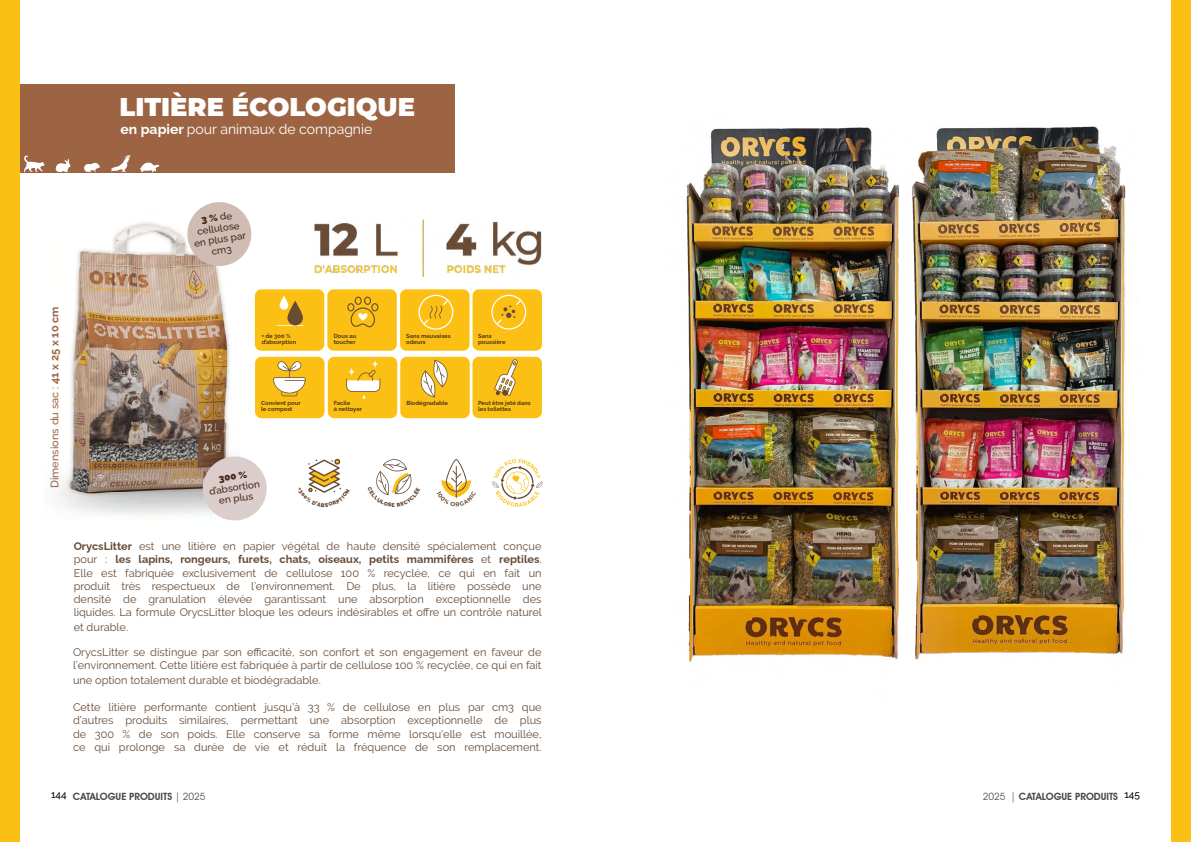
<style>
.page{position:relative;width:1191px;height:842px;background:#fff}
.page>*{position:absolute;margin:0;border:0;box-sizing:border-box;transform-origin:0 0}
.t1{font:900 25.7px "Montserrat";color:#fff}
.t2{font:14px "Raleway";color:#fff}
.t3{font:11px/13.2px "Raleway";color:#684b35;text-align:justify}
.t4{font:500 11px "Raleway";color:#9c6443}
.t5{font:600 10px "Avant Garde IT Cby BT";color:#4a4745}
.t6{font:500 10px/11px "Raleway";color:#48281b;text-align:center}
.t7{font:900 10px "Raleway";color:#48281b}
.t8{font:100 5.8px/5.8px "Raleway";color:#4e3617}
.t9{font:900 5.4px "Raleway";color:#684b35}
.s1{font-weight:100}
.s2{font-weight:900}
.s3{font-weight:400}
</style>
<div class="page">
<img style="left:57px;top:223px;width:173px;height:293px">
<div style="left:0;top:84px;width:454px;height:88px;background:#9c6443"></div>
<div style="left:0;top:0;width:19px;height:842px;background:#fcc014"></div>
<svg style="left:56px;top:159px;width:14px;height:13px"></svg>
<svg style="left:140px;top:163px;width:19px;height:9px"></svg>
<svg style="left:84px;top:163px;width:16px;height:9px"></svg>
<svg style="left:24px;top:156px;width:20px;height:16px"></svg>
<svg style="left:111px;top:155px;width:20px;height:17px"></svg>
<svg style="left:200px;top:454px;width:67px;height:67px"></svg>
<div style="left:255px;top:289px;width:69px;height:62px;background:#fcc014;border-radius:6px"></div>
<div style="left:327px;top:289px;width:70px;height:62px;background:#fcc014;border-radius:6px"></div>
<div style="left:400px;top:289px;width:69px;height:62px;background:#fcc014;border-radius:6px"></div>
<div style="left:472px;top:289px;width:70px;height:62px;background:#fcc014;border-radius:6px"></div>
<div style="left:255px;top:357px;width:69px;height:61px;background:#fcc014;border-radius:6px"></div>
<div style="left:328px;top:357px;width:69px;height:61px;background:#fcc014;border-radius:6px"></div>
<div style="left:400px;top:357px;width:70px;height:61px;background:#fcc014;border-radius:6px"></div>
<div style="left:472px;top:357px;width:70px;height:61px;background:#fcc014;border-radius:6px"></div>
<svg style="left:347px;top:297px;width:31px;height:31px"></svg>
<svg style="left:277px;top:325px;width:27px;height:1px"></svg>
<svg style="left:287px;top:301px;width:16px;height:24px"></svg>
<svg style="left:279px;top:296px;width:9px;height:14px"></svg>
<svg style="left:418px;top:295px;width:35px;height:35px"></svg>
<svg style="left:346px;top:360px;width:34px;height:40px"></svg>
<svg style="left:273px;top:361px;width:33px;height:35px"></svg>
<svg style="left:420px;top:360px;width:28px;height:37px"></svg>
<svg style="left:494px;top:359px;width:24px;height:37px"></svg>
<svg style="left:491px;top:295px;width:35px;height:35px"></svg>
<img style="left:315px;top:219px;width:227px;height:58px">
<svg style="left:185px;top:202px;width:67px;height:66px"></svg>
<svg style="left:437px;top:459px;width:38px;height:47px"></svg>
<svg style="left:492px;top:459px;width:51px;height:48px"></svg>
<div style="left:1171px;top:0;width:20px;height:842px;background:#fcc014"></div>
<img style="left:912px;top:126px;width:214px;height:534px">
<img style="left:686px;top:127px;width:213px;height:535px">
<svg style="left:376px;top:459px;width:36px;height:36px"></svg>
<svg style="left:308px;top:459px;width:33px;height:34px"></svg>
<h1 class="t1" style="left:120px;top:87px;width:297px">LITIÈRE ÉCOLOGIQUE</h1>
<p class="t2" style="left:121px;top:121px;width:253px"><span class="s1">en papier</span> pour animaux de compagnie</p>
<p class="t6" style="left:190px;top:215px;width:54px;rotate:-8deg"><span class="s2">3 %</span>de cellulose en plus par cm3</p>
<p class="t4" style="left:46px;top:488px;width:183px;rotate:-90deg">Dimensions du sac : <span class="s1">41 x 25 x 10 cm</span></p>
<p class="t8" style="left:262px;top:332px;width:36px">+ de 300 % d’absorption</p>
<p class="t8" style="left:334px;top:332px;width:24px">Doux au toucher</p>
<p class="t8" style="left:406px;top:332px;width:46px">Sans mauvaises odeurs</p>
<p class="t8" style="left:478px;top:332px;width:29px">Sans poussière</p>
<p class="t8" style="left:261px;top:400px;width:41px">Convient pour le compost</p>
<p class="t8" style="left:334px;top:400px;width:30px">Facile<br>à nettoyer</p>
<p class="t8" style="left:478px;top:400px;width:54px">Peut être jeté dans les toilettes</p>
<p class="t8" style="left:406px;top:400px;width:43px">Biodégradable</p>
<p class="t7" style="left:217px;top:471px;width:30px;rotate:-8deg">300 %</p>
<p class="t6" style="left:208px;top:484px;width:53px;rotate:-8deg">d’absortion en plus</p>
<p class="t9" style="left:391px;top:501px;width:5px">E</p>
<p class="t3" style="left:74px;top:540px;width:470px"><span class="s1">OrycsLitter</span> est une litière en papier végétal de haute densité spécialement conçue pour : <span class="s1">les lapins, rongeurs, furets, chats, oiseaux, petits mammifères</span> et <span class="s1">reptiles</span>.<br>Elle est fabriquée exclusivement de cellulose 100 % recyclée, ce qui en fait un produit très respectueux de l’environnement. De plus, la litière possède une densité de granulation élevée garantissant une absorption exceptionnelle des liquides. La formule OrycsLitter bloque les odeurs indésirables et offre un contrôle naturel</p>
<p class="t3" style="left:74px;top:620px;width:56px">et durable.</p>
<p class="t3" style="left:73px;top:645px;width:470px">OrycsLitter se distingue par son efficacité, son confort et son engagement en faveur de l’environnement. Cette litière est fabriquée à partir de cellulose 100 % recyclée, ce qui en fait</p>
<p class="t3" style="left:73px;top:673px;width:249px">une option totalement durable et biodégradable.</p>
<p class="t3" style="left:73px;top:701px;width:470px">Cette litière performante contient jusqu’à 33 % de cellulose en plus par cm3 que d’autres produits similaires, permettant une absorption exceptionnelle de plus de 300 % de son poids. Elle conserve sa forme même lorsqu’elle est mouillée, ce qui prolonge sa durée de vie et réduit la fréquence de son remplacement.</p>
<p class="t5" style="left:51px;top:790px;width:156px"><sup>144</sup> CATALOGUE PRODUITS <span class="s3">| 2025</span></p>
<p class="t5" style="left:982px;top:790px;width:159px"><span class="s3">2025 |</span> CATALOGUE PRODUITS <sup>145</sup></p>
</div>
